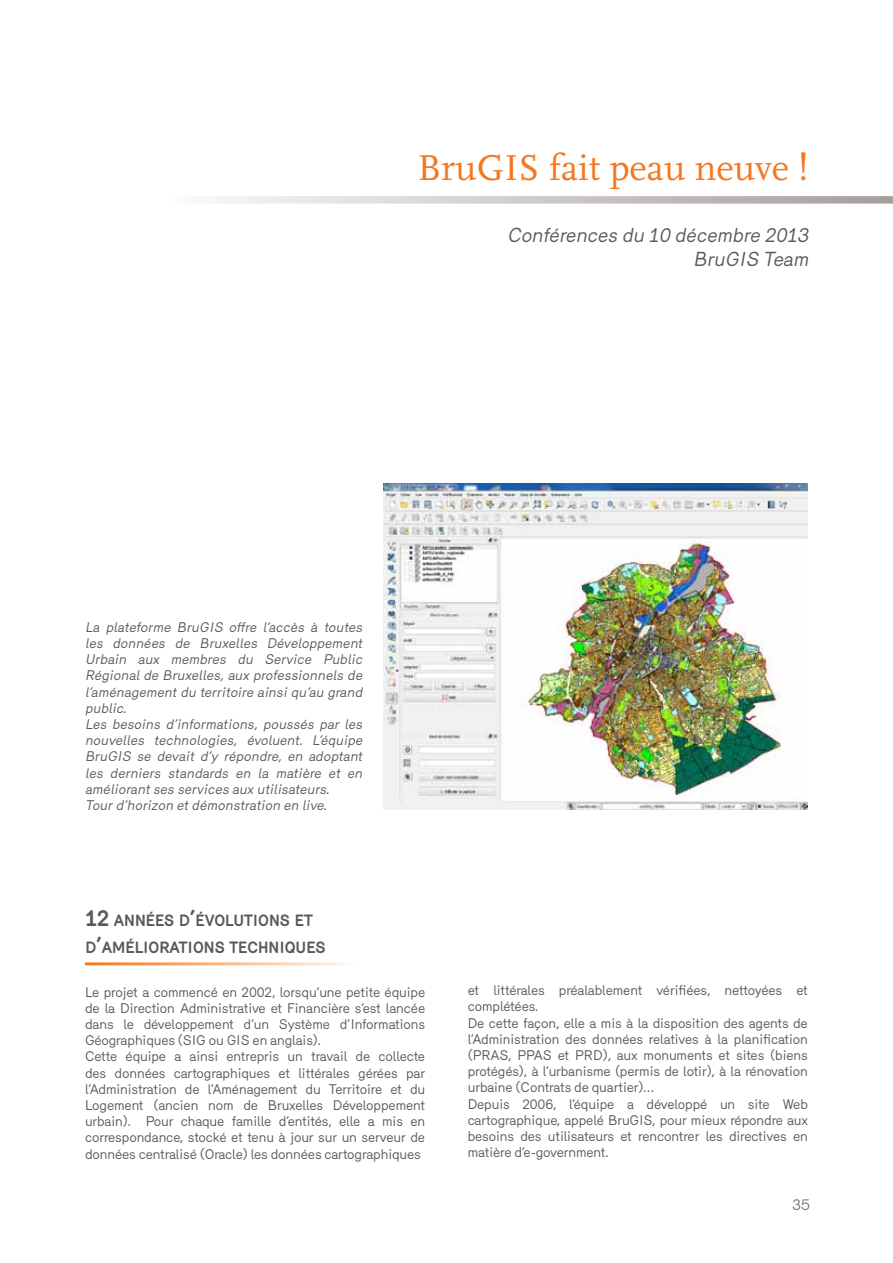
<style>
.page{position:relative;width:893px;height:1263px;background:#fff}
.page>*{position:absolute;margin:0;border:0;box-sizing:border-box;transform-origin:0 0}
.t1{font:37.5px "Scala LF";color:#f47721}
.t2{font:italic 19.5px/23.4px "Mercury";color:#58595b;text-align:right}
.t3{font:700 15.75px/27px "Mercury";letter-spacing:-.045em;color:#58595b}
.t4{font:15px "Mercury";color:#77787b}
.t5{font:13.5px/16.2px "Mercury";letter-spacing:-.01em;color:#58595b}
.t6{font:italic 13.5px/16.2px "Mercury";color:#58595b}
.s1{font-size:22.5px}
</style>
<div class="page">
<svg style="left:218px;top:196px;width:675px;height:8px;background:#cfcbca"></svg>
<img style="left:384px;top:483px;width:424px;height:326px">
<h1 class="t1" style="left:417px;top:147px;width:393px">BruGIS fait peau neuve !</h1>
<h2 class="t2" style="left:507px;top:223px;width:307px">Conférences du 10 décembre 2013<br>BruGIS Team</h2>
<p class="t6" style="left:85px;top:619px;width:281px">La plateforme BruGIS offre l’accès à toutes les données de Bruxelles Développement Urbain aux membres du Service Public Régional de Bruxelles, aux professionnels de l’aménagement du territoire ainsi qu’au grand public.<br>Les besoins d’informations, poussés par les nouvelles technologies, évoluent. L’équipe BruGIS se devait d’y répondre, en adoptant les derniers standards en la matière et en améliorant ses services aux utilisateurs.<br>Tour d’horizon et démonstration en live.</p>
<p class="t3" style="left:85px;top:907px;width:242px"><span class="s1">12</span> ANNÉES D<span class="s1">’</span>ÉVOLUTIONS ET<br>D<span class="s1">’</span>AMÉLIORATIONS TECHNIQUES</p>
<p class="t5" style="left:85px;top:983px;width:342px">Le projet a commencé en 2002, lorsqu’une petite équipe de la Direction Administrative et Financière s’est lancée dans le développement d’un Système d’Informations Géographiques (SIG ou GIS en anglais).<br>Cette équipe a ainsi entrepris un travail de collecte des données cartographiques et littérales gérées par l’Administration de l’Aménagement du Territoire et du Logement (ancien nom de Bruxelles Développement urbain). Pour chaque famille d’entités, elle a mis en correspondance, stocké et tenu à jour sur un serveur de données centralisé (Oracle) les données cartographiques</p>
<p class="t5" style="left:468px;top:982px;width:342px">et littérales préalablement vérifiées, nettoyées et complétées.<br>De cette façon, elle a mis à la disposition des agents de l’Administration des données relatives à la planification (PRAS, PPAS et PRD), aux monuments et sites (biens protégés), à l’urbanisme (permis de lotir), à la rénovation urbaine (Contrats de quartier)…<br>Depuis 2006, l’équipe a développé un site Web cartographique, appelé BruGIS, pour mieux répondre aux besoins des utilisateurs et rencontrer les directives en matière d’e-government.</p>
<p class="t4" style="left:792px;top:1196px;width:19px">35</p>
</div>
